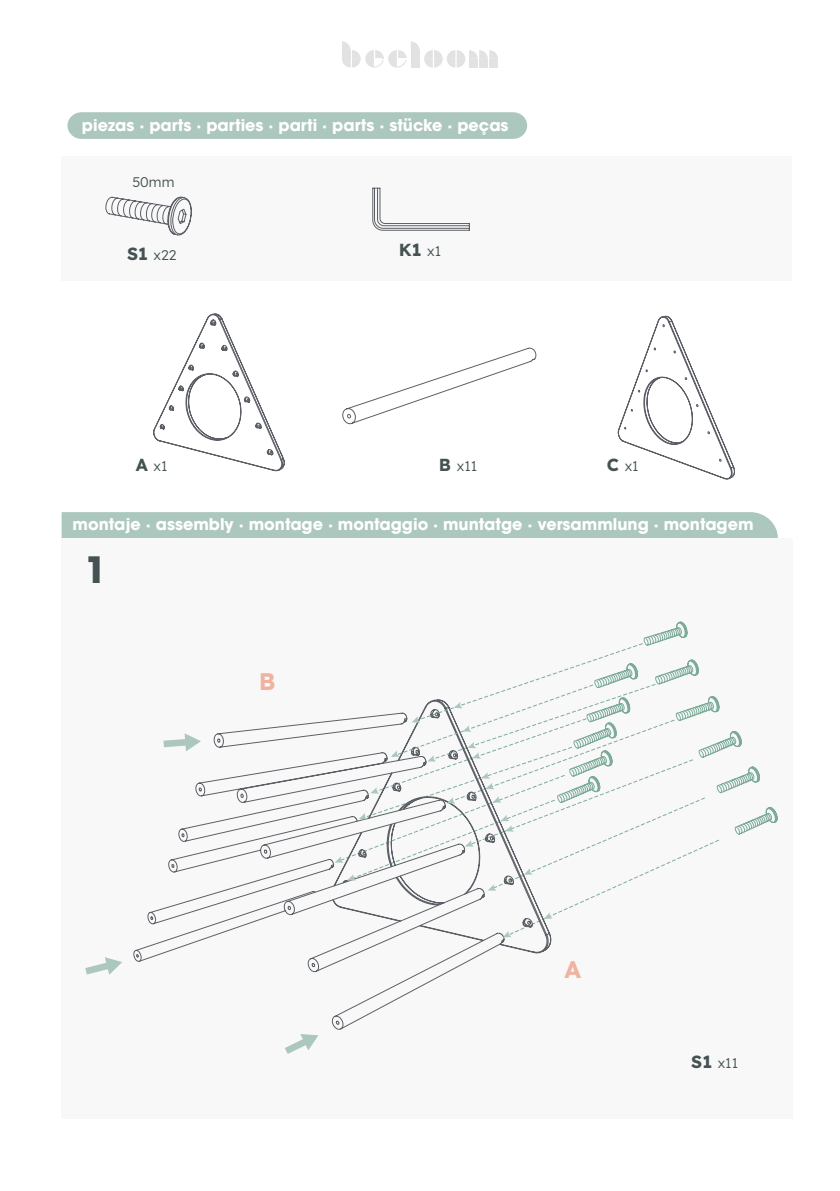
<style>
.page{position:relative;width:840px;height:1191px;background:#fff}
.page>*{position:absolute;margin:0;border:0;box-sizing:border-box;transform-origin:0 0}
.t1{font:700 36px "ITC Avant Garde Std";color:#455253}
.t2{font:700 24px "Lexend Deca";color:#f0b2a1}
.t3{font:700 17.4px "Lexend Deca";color:#455253}
.t4{font:700 16px "ITC Avant Garde Std";color:#fff}
.t5{font:300 14px "Lexend Deca";color:#455253}
.s1{font-weight:700;font-size:17.4px}
.s2{font-weight:300;font-size:14px}
</style>
<div class="page">
<svg style="left:342px;top:41px;width:155px;height:27px"></svg>
<div style="left:62px;top:512px;width:715px;height:26px;background:#acc7bd"></div>
<div style="left:67px;top:112px;width:460px;height:27px;background:#acc7bd"></div>
<div style="left:62px;top:156px;width:729px;height:125px;background:#f8f8f8"></div>
<div style="left:62px;top:539px;width:730px;height:580px;background:#f8f8f8"></div>
<svg style="left:105px;top:196px;width:87px;height:40px"></svg>
<svg style="left:372px;top:187px;width:98px;height:44px"></svg>
<svg style="left:342px;top:347px;width:194px;height:78px"></svg>
<svg style="left:153px;top:313px;width:132px;height:158px"></svg>
<svg style="left:617px;top:315px;width:118px;height:165px"></svg>
<svg style="left:138px;top:720px;width:412px;height:310px"></svg>
<svg style="left:285px;top:1034px;width:33px;height:20px"></svg>
<svg style="left:334px;top:621px;width:444px;height:317px"></svg>
<svg style="left:163px;top:733px;width:38px;height:18px"></svg>
<svg style="left:85px;top:957px;width:37px;height:17px"></svg>
<p class="t4" style="left:82px;top:115px;width:428px">piezas · parts · parties · parti · parts · stücke · peças</p>
<p class="t5" style="left:132px;top:172px;width:44px">50mm</p>
<p class="t5" style="left:127px;top:245px;width:51px"><span class="s1">S1</span> x22</p>
<p class="t3" style="left:398px;top:237px;width:44px">K1 <span class="s2">x1</span></p>
<p class="t5" style="left:136px;top:455px;width:33px"><span class="s1">A</span> x1</p>
<p class="t5" style="left:438px;top:455px;width:40px"><span class="s1">B</span> x11</p>
<p class="t5" style="left:606px;top:455px;width:33px"><span class="s1">C</span> x1</p>
<p class="t4" style="left:72px;top:513px;width:682px">montaje · assembly · montage · montaggio · muntatge · versammlung · montagem</p>
<h1 class="t1" style="left:85px;top:546px;width:24px">1</h1>
<h2 class="t2" style="left:258px;top:664px;width:18px">B</h2>
<h2 class="t2" style="left:564px;top:951px;width:18px">A</h2>
<p class="t5" style="left:691px;top:1053px;width:48px"><span class="s1">S1</span> x11</p>
</div>
